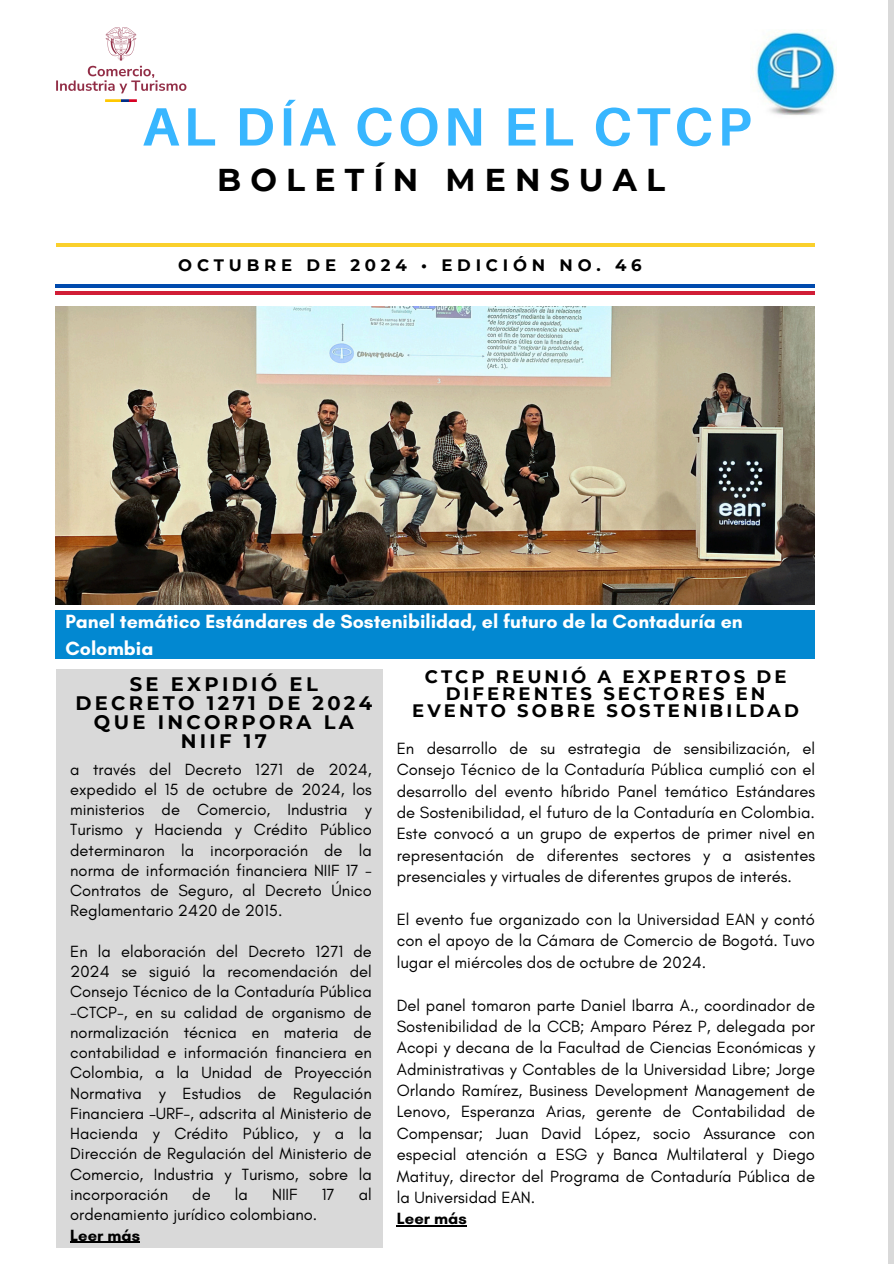
<style>
.page{position:relative;width:894px;height:1264px;background:#fff}
.page>*{position:absolute;margin:0;border:0;box-sizing:border-box;transform-origin:0 0}
.t1{font:700 54px "Aileron";letter-spacing:.08em;color:#38b6ff}
.t2{font:700 31.5px "Montserrat";letter-spacing:.29em;color:#000}
.t3{font:700 19.5px/27px "Glacial Indifference";color:#fff}
.t4{font:700 19.5px/19.2px "Montserrat";letter-spacing:.17em;color:#000;text-align:center}
.t5{font:700 18px/16.8px "Montserrat";letter-spacing:.17em;color:#000;text-align:center}
.t6{font:16.5px/20.2px "Glacial Indifference";color:#000;text-align:justify}
.t7{font:700 16.5px "Montserrat";letter-spacing:.29em;color:#000}
.t8{font:700 16.5px "Glacial Indifference";color:#000}
</style>
<div class="page">
<hr style="left:56px;top:285px;width:758px;height:3px;background:#004aad">
<hr style="left:56px;top:243px;width:758px;height:4px;background:#fad02c">
<div style="left:56px;top:668px;width:326px;height:578px;background:#d9d9d9"></div>
<img style="left:753px;top:30px;width:83px;height:85px">
<div style="left:56px;top:610px;width:758px;height:48px;background:#0288d1"></div>
<hr style="left:56px;top:292px;width:758px;height:3px;background:#d11d36">
<img style="left:56px;top:27px;width:130px;height:74px">
<img style="left:56px;top:306px;width:758px;height:298px">
<hr style="left:70px;top:1241px;width:70px;height:1px;background:#000">
<hr style="left:396px;top:1225px;width:71px;height:1px;background:#000">
<p class="t1" style="left:142px;top:93px;width:610px">AL DÍA CON EL CTCP</p>
<p class="t2" style="left:217px;top:161px;width:449px">BOLETÍN MENSUAL</p>
<p class="t7" style="left:178px;top:255px;width:465px">OCTUBRE DE 2024 • EDICIÓN NO. 46</p>
<p class="t3" style="left:65px;top:607px;width:678px">Panel temático Estándares de Sostenibilidad, el futuro de la Contaduría en<br>Colombia</p>
<h2 class="t4" style="left:75px;top:674px;width:298px">SE EXPIDIÓ EL<br>DECRETO 1271 DE 2024<br>QUE INCORPORA LA<br>NIIF 17</h2>
<h5 class="t5" style="left:412px;top:668px;width:388px">CTCP REUNIÓ A EXPERTOS DE<br>DIFERENTES SECTORES EN<br>EVENTO SOBRE SOSTENIBILDAD</h5>
<p class="t6" style="left:70px;top:758px;width:303px">a través del Decreto 1271 de 2024, expedido el 15 de octubre de 2024, los ministerios de Comercio, Industria y Turismo y Hacienda y Crédito Público determinaron la incorporación de la norma de información financiera NIIF 17 - Contratos de Seguro, al Decreto Único Reglamentario 2420 de 2015.</p>
<h4 class="t6" style="left:70px;top:941px;width:303px">En la elaboración del Decreto 1271 de 2024 se siguió la recomendación del Consejo Técnico de la Contaduría Pública -CTCP-, en su calidad de organismo de normalización técnica en materia de contabilidad e información financiera en Colombia, a la Unidad de Proyección Normativa y Estudios de Regulación Financiera –URF-, adscrita al Ministerio de Hacienda y Crédito Público, y a la Dirección de Regulación del Ministerio de Comercio, Industria y Turismo, sobre la incorporación</h4>
<h3 class="t6" style="left:396px;top:737px;width:419px;line-height:21.3px">En desarrollo de su estrategia de sensibilización, el Consejo Técnico de la Contaduría Pública cumplió con el desarrollo del evento híbrido Panel temático Estándares de Sostenibilidad, el futuro de la Contaduría en Colombia.<br>Este convocó a un grupo de expertos de primer nivel en representación de diferentes sectores y a asistentes presenciales y virtuales de diferentes grupos de interés.</h3>
<p class="t6" style="left:396px;top:908px;width:419px;line-height:21.3px">El evento fue organizado con la Universidad EAN y contó con el apoyo de la Cámara de Comercio de Bogotá. Tuvo lugar el miércoles dos de octubre de 2024.</p>
<p class="t6" style="left:396px;top:994px;width:419px;line-height:21.3px">Del panel tomaron parte Daniel Ibarra A., coordinador de Sostenibilidad de la CCB; Amparo Pérez P, delegada por Acopi y decana de la Facultad de Ciencias Económicas y Administrativas y Contables de la Universidad Libre; Jorge Orlando Ramírez, Business Development Management de Lenovo, Esperanza Arias, gerente de Contabilidad de Compensar; Juan David López, socio Assurance con especial atención a ESG y Banca Multilateral y Diego Matituy, director del Programa de Contaduría Pública de la Universidad EAN.</p>
<p class="t8" style="left:396px;top:1208px;width:72px">Leer más</p>
<h4 class="t6" style="left:192px;top:1184px;width:20px">de</h4>
<h4 class="t6" style="left:235px;top:1184px;width:15px">la</h4>
<h4 class="t6" style="left:272px;top:1184px;width:27px">NIIF</h4>
<h4 class="t6" style="left:321px;top:1184px;width:14px">17</h4>
<h4 class="t6" style="left:358px;top:1184px;width:15px">al</h4>
<h4 class="t6" style="left:70px;top:1204px;width:248px">ordenamiento jurídico colombiano.</h4>
<h3 class="t8" style="left:70px;top:1224px;width:71px">Leer más</h3>
</div>
